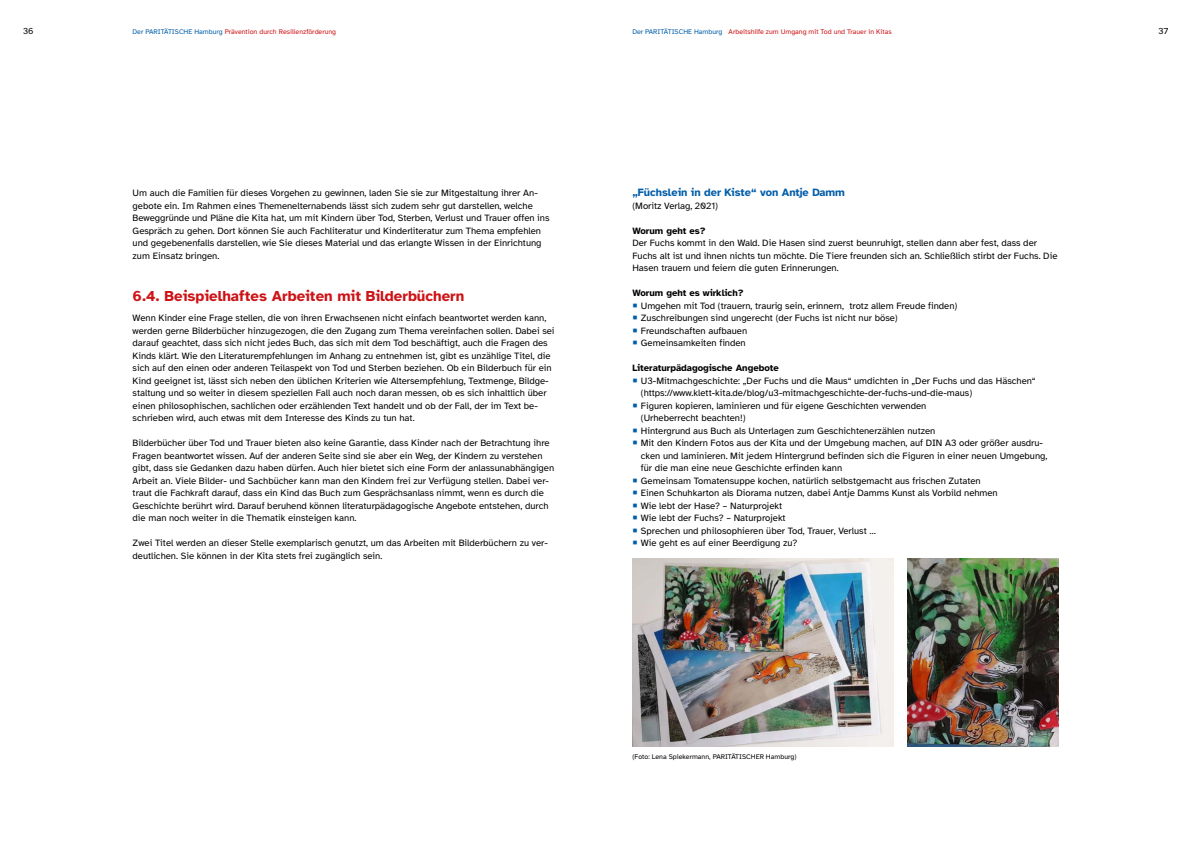
<style>
.page{position:relative;width:1191px;height:842px;background:#fff}
.page>*{position:absolute;margin:0;border:0;box-sizing:border-box;transform-origin:0 0}
.t1{font:700 15px "Atkinson Hyperlegible";color:#cd1316}
.t2{font:700 11px "Atkinson Hyperlegible";color:#005da9}
.t3{font:9.5px/12.5px "Atkinson Hyperlegible";color:#000}
.t4{font:700 9.5px "Atkinson Hyperlegible";color:#000}
.t5{font:9px "Atkinson Hyperlegible";color:#000}
.t6{font:7px "Atkinson Hyperlegible";color:#cd1316}
.t7{font:7px "Atkinson Hyperlegible";color:#000}
.s1{color:#005da9}
</style>
<div class="page">
<img style="left:632px;top:559px;width:261px;height:187px">
<img style="left:907px;top:559px;width:151px;height:187px">
<p class="t5" style="left:23px;top:26px;width:12px">36</p>
<p class="t6" style="left:133px;top:28px;width:205px"><span class="s1">Der PARITÄTISCHE Hamburg</span> Prävention durch Resilienzförderung</p>
<p class="t6" style="left:632px;top:28px;width:261px"><span class="s1">Der PARITÄTISCHE Hamburg</span> Arbeitshilfe zum Umgang mit Tod und Trauer in Kitas</p>
<p class="t5" style="left:1158px;top:26px;width:11px">37</p>
<p class="t3" style="left:133px;top:187px;width:418px">Um auch die Familien für dieses Vorgehen zu gewinnen, laden Sie sie zur Mitgestaltung ihrer An&shy;gebote ein. Im Rahmen eines Themenelternabends lässt sich zudem sehr gut darstellen, welche Beweggründe und Pläne die Kita hat, um mit Kindern über Tod, Sterben, Verlust und Trauer offen ins Gespräch zu gehen. Dort können Sie auch Fachliteratur und Kinderliteratur zum Thema empfehlen und gegebenenfalls darstellen, wie Sie dieses Material und das erlangte Wissen in der Einrichtung zum Einsatz bringen.</p>
<h1 class="t1" style="left:133px;top:288px;width:333px">6.4. Beispielhaftes Arbeiten mit Bilderbüchern</h1>
<p class="t3" style="left:133px;top:312px;width:423px">Wenn Kinder eine Frage stellen, die von ihren Erwachsenen nicht einfach beantwortet werden kann, werden gerne Bilderbücher hinzugezogen, die den Zugang zum Thema vereinfachen sollen. Dabei sei darauf geachtet, dass sich nicht jedes Buch, das sich mit dem Tod beschäftigt, auch die Fragen des Kinds klärt. Wie den Literaturempfehlungen im Anhang zu entnehmen ist, gibt es unzählige Titel, die sich auf den einen oder anderen Teilaspekt von Tod und Sterben beziehen. Ob ein Bilderbuch für ein Kind geeignet ist, lässt sich neben den üblichen Kriterien wie Altersempfehlung, Textmenge, Bildge&shy;staltung und so weiter in diesem speziellen Fall auch noch daran messen, ob es sich inhaltlich über einen philosophischen, sachlichen oder erzählenden Text handelt und ob der Fall, der im Text be&shy;schrieben wird, auch etwas mit dem Interesse des Kinds zu tun hat.</p>
<p class="t3" style="left:133px;top:437px;width:423px">Bilderbücher über Tod und Trauer bieten also keine Garantie, dass Kinder nach der Betrachtung ihre Fragen beantwortet wissen. Auf der anderen Seite sind sie aber ein Weg, der Kindern zu verstehen gibt, dass sie Gedanken dazu haben dürfen. Auch hier bietet sich eine Form der anlassunabhängigen Arbeit an. Viele Bilder- und Sachbücher kann man den Kindern frei zur Verfügung stellen. Dabei ver&shy;traut die Fachkraft darauf, dass ein Kind das Buch zum Gesprächsanlass nimmt, wenn es durch die Geschichte berührt wird. Darauf beruhend können literaturpädagogische Angebote entstehen, durch die man noch weiter in die Thematik einsteigen kann.</p>
<p class="t3" style="left:133px;top:537px;width:417px">Zwei Titel werden an dieser Stelle exemplarisch genutzt, um das Arbeiten mit Bilderbüchern zu ver&shy;deutlichen. Sie können in der Kita stets frei zugänglich sein.</p>
<p class="t2" style="left:632px;top:186px;width:214px">„Füchslein in der Kiste“ von Antje Damm</p>
<p class="t3" style="left:632px;top:199px;width:87px">(Moritz Verlag, 2021)</p>
<p class="t4" style="left:632px;top:225px;width:75px">Worum geht es?</p>
<p class="t3" style="left:632px;top:237px;width:426px">Der Fuchs kommt in den Wald. Die Hasen sind zuerst beunruhigt, stellen dann aber fest, dass der<br>Fuchs alt ist und ihnen nichts tun möchte. Die Tiere freunden sich an. Schließlich stirbt der Fuchs. Die<br>Hasen trauern und feiern die guten Erinnerungen.</p>
<p class="t4" style="left:632px;top:288px;width:113px">Worum geht es wirklich?</p>
<p class="t3" style="left:641px;top:300px;width:318px">Umgehen mit Tod (trauern, traurig sein, erinnern, trotz allem Freude finden)<br>Zuschreibungen sind ungerecht (der Fuchs ist nicht nur böse)<br>Freundschaften aufbauen<br>Gemeinsamkeiten finden</p>
<p class="t4" style="left:632px;top:363px;width:148px">Literaturpädagogische Angebote</p>
<p class="t3" style="left:641px;top:375px;width:408px">U3-Mitmachgeschichte: „Der Fuchs und die Maus“ umdichten in „Der Fuchs und das Häschen“ (https://www.klett-kita.de/blog/u3-mitmachgeschichte-der-fuchs-und-die-maus)<br>Figuren kopieren, laminieren und für eigene Geschichten verwenden<br>(Urheberrecht beachten!)<br>Hintergrund aus Buch als Unterlagen zum Geschichtenerzählen nutzen<br>Mit den Kindern Fotos aus der Kita und der Umgebung machen, auf DIN A3 oder größer ausdru&shy;cken und laminieren. Mit jedem Hintergrund befinden sich die Figuren in einer neuen Umgebung, für die man eine neue Geschichte erfinden kann<br>Gemeinsam Tomatensuppe kochen, natürlich selbstgemacht aus frischen Zutaten<br>Einen Schuhkarton als Diorama nutzen, dabei Antje Damms Kunst als Vorbild nehmen<br>Wie lebt der Hase? – Naturprojekt<br>Wie lebt der Fuchs? – Naturprojekt<br>Sprechen und philosophieren über Tod, Trauer, Verlust …<br>Wie geht es auf einer Beerdigung zu?</p>
<p class="t7" style="left:632px;top:753px;width:166px">(Foto: Lena Spiekermann, PARITÄTISCHER Hamburg)</p>
</div>
